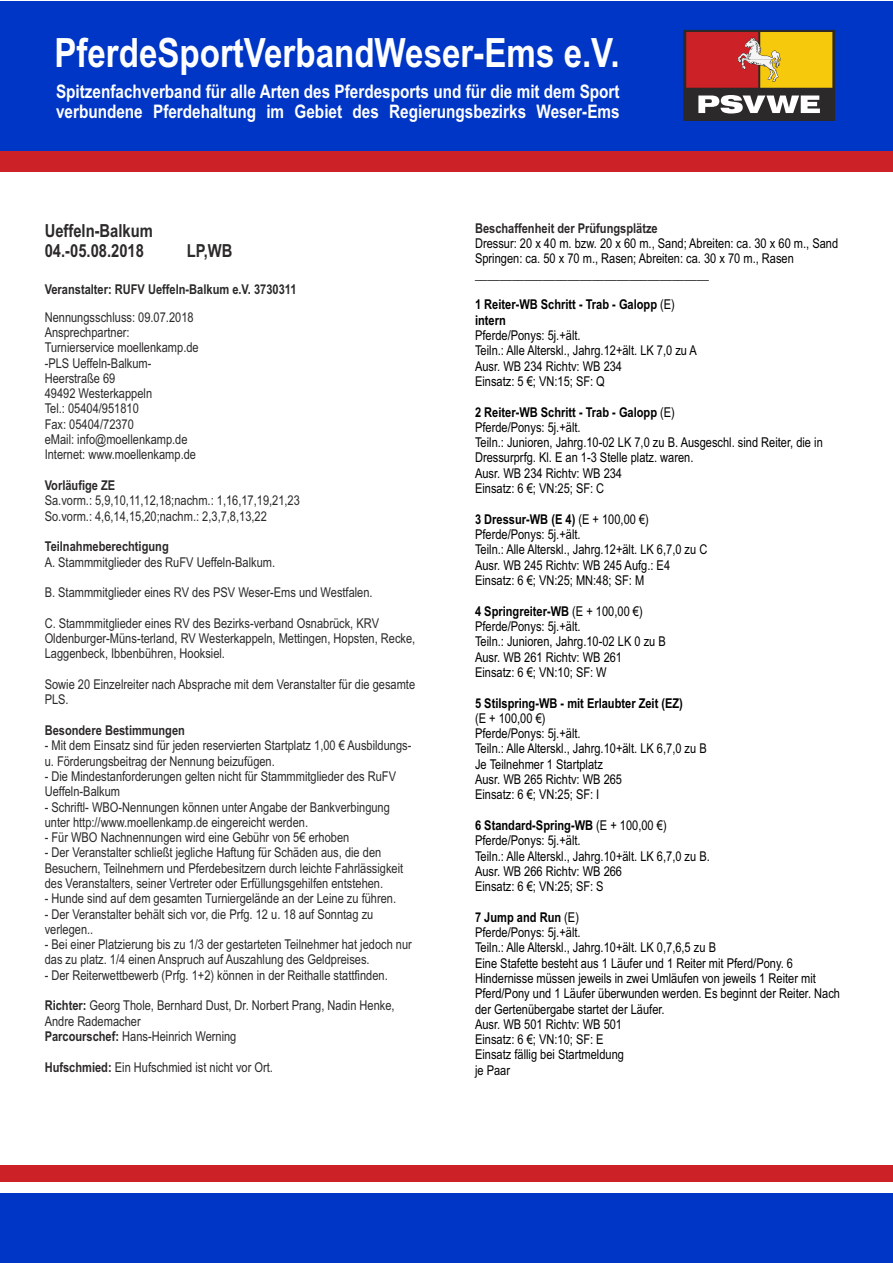
<style>
.page{position:relative;width:893px;height:1263px;background:#fff}
.page>*{position:absolute;margin:0;border:0;box-sizing:border-box;transform-origin:0 0}
.t1{font:700 40.35px "Arial Narrow";color:#fff}
.t2{font:700 18.6px/20.1px "Arial Narrow";color:#fff}
.t3{font:700 18px/20.5px "Arial Narrow";color:#2b2929}
.t4{font:13.5px/15.3px "Arial Narrow";color:#2b2929}
.t5{font:13.5px/15.3px "Arial Narrow";color:#000}
.t6{font:700 13.5px "Arial Narrow";color:#2b2929}
.t7{font:700 13.5px/15.5px "Arial Narrow";color:#000}
.s1{font-weight:700}
.s2{font-weight:400}
</style>
<div class="page">
<div style="left:0;top:1192px;width:893px;height:70px;background:#0036c5"></div>
<div style="left:0;top:1px;width:893px;height:160px;background:#0036c5"></div>
<div style="left:0;top:151px;width:893px;height:21px;background:#cc2126"></div>
<svg style="left:683px;top:30px;width:152px;height:91px;background:#a96e3d"></svg>
<div style="left:0;top:1165px;width:893px;height:16px;background:#cc2126"></div>
<h1 class="t1" style="left:54px;top:38px;width:567px">PferdeSportVerbandWeser-Ems e.V.</h1>
<h2 class="t2" style="left:56px;top:83px;width:565px">Spitzenfachverband für alle Arten des Pferdesports und für die mit dem Sport verbundene Pferdehaltung im Gebiet des Regierungsbezirks Weser-Ems</h2>
<h3 class="t3" style="left:45px;top:222px;width:110px">Ueffeln-Balkum<br>04.-05.08.2018</h3>
<h3 class="t3" style="left:187px;top:243px;width:47px">LP,WB</h3>
<p class="t6" style="left:45px;top:285px;width:253px">Veranstalter: RUFV Ueffeln-Balkum e.V. 3730311</p>
<p class="t4" style="left:45px;top:311px;width:156px">Nennungsschluss: 09.07.2018<br>Ansprechpartner:<br>Turnierservice moellenkamp.de -PLS Ueffeln-Balkum-<br>Heerstraße 69<br>49492 Westerkappeln<br>Tel.: 05404/951810<br>Fax: 05404/72370<br>eMail: info@moellenkamp.de<br>Internet: www.moellenkamp.de</p>
<p class="t6" style="left:45px;top:480px;width:72px">Vorläufige ZE</p>
<p class="t4" style="left:45px;top:494px;width:257px">Sa.vorm.: 5,9,10,11,12,18;nachm.: 1,16,17,19,21,23<br>So.vorm.: 4,6,14,15,20;nachm.: 2,3,7,8,13,22</p>
<p class="t6" style="left:45px;top:541px;width:126px">Teilnahmeberechtigung</p>
<p class="t4" style="left:45px;top:555px;width:232px">A. Stammmitglieder des RuFV Ueffeln-Balkum.</p>
<p class="t4" style="left:45px;top:586px;width:329px">B. Stammmitglieder eines RV des PSV Weser-Ems und Westfalen.</p>
<p class="t4" style="left:45px;top:617px;width:372px">C. Stammmitglieder eines RV des Bezirks-verband Osnabrück, KRV<br>Oldenburger-Müns-terland, RV Westerkappeln, Mettingen, Hopsten, Recke,<br>Laggenbeck, Ibbenbühren, Hooksiel.</p>
<p class="t4" style="left:45px;top:678px;width:372px">Sowie 20 Einzelreiter nach Absprache mit dem Veranstalter für die gesamte<br>PLS.</p>
<p class="t6" style="left:45px;top:725px;width:142px">Besondere Bestimmungen</p>
<p class="t4" style="left:45px;top:739px;width:368px">- Mit dem Einsatz sind für jeden reservierten Startplatz 1,00 € Ausbildungs&shy;u. Förderungsbeitrag der Nennung beizufügen.</p>
<p class="t4" style="left:45px;top:770px;width:353px">- Die Mindestanforderungen gelten nicht für Stammmitglieder des RuFV<br>Ueffeln-Balkum</p>
<p class="t4" style="left:45px;top:800px;width:347px">- Schriftl- WBO-Nennungen können unter Angabe der Bankverbingung unter http://www.moellenkamp.de eingereicht werden.</p>
<p class="t4" style="left:45px;top:831px;width:306px">- Für WBO Nachnennungen wird eine Gebühr von 5€ erhoben</p>
<p class="t4" style="left:45px;top:846px;width:360px">- Der Veranstalter schließt jegliche Haftung für Schäden aus, die den<br>Besuchern, Teilnehmern und Pferdebesitzern durch leichte Fahrlässigkeit des Veranstalters, seiner Vertreter oder Erfüllungsgehilfen entstehen.</p>
<p class="t4" style="left:45px;top:892px;width:353px">- Hunde sind auf dem gesamten Turniergelände an der Leine zu führen.</p>
<p class="t4" style="left:45px;top:907px;width:330px">- Der Veranstalter behält sich vor, die Prfg. 12 u. 18 auf Sonntag zu verlegen..</p>
<p class="t4" style="left:45px;top:938px;width:369px">- Bei einer Platzierung bis zu 1/3 der gestarteten Teilnehmer hat jedoch nur das zu platz. 1/4 einen Anspruch auf Auszahlung des Geldpreises.</p>
<p class="t4" style="left:45px;top:968px;width:345px">- Der Reiterwettbewerb (Prfg. 1+2) können in der Reithalle stattfinden.</p>
<p class="t4" style="left:45px;top:999px;width:351px"><span class="s1">Richter:</span> Georg Thole, Bernhard Dust, Dr. Norbert Prang, Nadin Henke,<br>Andre Rademacher<br><span class="s1">Parcourschef:</span> Hans-Heinrich Werning</p>
<p class="t4" style="left:45px;top:1061px;width:230px"><span class="s1">Hufschmied:</span> Ein Hufschmied ist nicht vor Ort.</p>
<p class="t6" style="left:475px;top:223px;width:184px">Beschaffenheit der Prüfungsplätze</p>
<p class="t5" style="left:475px;top:237px;width:365px">Dressur: 20 x 40 m. bzw. 20 x 60 m., Sand; Abreiten: ca. 30 x 60 m., Sand<br>Springen: ca. 50 x 70 m., Rasen; Abreiten: ca. 30 x 70 m., Rasen ______________________________________</p>
<p class="t7" style="left:475px;top:298px;width:201px">1 Reiter-WB Schritt - Trab - Galopp <span class="s2">(E) </span>intern</p>
<p class="t5" style="left:475px;top:329px;width:223px">Pferde/Ponys: 5j.+ält.<br>Teiln.: Alle Alterskl., Jahrg.12+ält. LK 7,0 zu A<br>Ausr. WB 234 Richtv: WB 234<br>Einsatz: 5 €; VN:15; SF: Q</p>
<p class="t5" style="left:475px;top:405px;width:349px"><span class="s1">2 Reiter-WB Schritt - Trab - Galopp</span> (E)<br>Pferde/Ponys: 5j.+ält.<br>Teiln.: Junioren, Jahrg.10-02 LK 7,0 zu B. Ausgeschl. sind Reiter, die in Dressurprfg. Kl. E an 1-3 Stelle platz. waren.<br>Ausr. WB 234 Richtv: WB 234<br>Einsatz: 6 €; VN:25; SF: C</p>
<p class="t5" style="left:475px;top:513px;width:234px"><span class="s1">3 Dressur-WB (E 4)</span> (E + 100,00 €)<br>Pferde/Ponys: 5j.+ält.<br>Teiln.: Alle Alterskl., Jahrg.12+ält. LK 6,7,0 zu C Ausr. WB 245 Richtv: WB 245 Aufg.: E4<br>Einsatz: 6 €; VN:25; MN:48; SF: M</p>
<p class="t5" style="left:475px;top:604px;width:192px"><span class="s1">4 Springreiter-WB</span> (E + 100,00 €)<br>Pferde/Ponys: 5j.+ält.<br>Teiln.: Junioren, Jahrg.10-02 LK 0 zu B<br>Ausr. WB 261 Richtv: WB 261<br>Einsatz: 6 €; VN:10; SF: W</p>
<p class="t7" style="left:475px;top:696px;width:209px">5 Stilspring-WB - mit Erlaubter Zeit (EZ)</p>
<p class="t5" style="left:475px;top:712px;width:233px">(E + 100,00 €)<br>Pferde/Ponys: 5j.+ält.<br>Teiln.: Alle Alterskl., Jahrg.10+ält. LK 6,7,0 zu B<br>Je Teilnehmer 1 Startplatz<br>Ausr. WB 265 Richtv: WB 265<br>Einsatz: 6 €; VN:25; SF: I</p>
<p class="t5" style="left:475px;top:819px;width:236px"><span class="s1">6 Standard-Spring-WB</span> (E + 100,00 €)<br>Pferde/Ponys: 5j.+ält.<br>Teiln.: Alle Alterskl., Jahrg.10+ält. LK 6,7,0 zu B.<br>Ausr. WB 266 Richtv: WB 266<br>Einsatz: 6 €; VN:25; SF: S</p>
<p class="t5" style="left:475px;top:911px;width:366px"><span class="s1">7 Jump and Run</span> (E)<br>Pferde/Ponys: 5j.+ält.<br>Teiln.: Alle Alterskl., Jahrg.10+ält. LK 0,7,6,5 zu B<br>Eine Stafette besteht aus 1 Läufer und 1 Reiter mit Pferd/Pony. 6<br>Hindernisse müssen jeweils in zwei Umläufen von jeweils 1 Reiter mit Pferd/Pony und 1 Läufer überwunden werden. Es beginnt der Reiter. Nach der Gertenübergabe startet der Läufer.<br>Ausr. WB 501 Richtv: WB 501<br>Einsatz: 6 €; VN:10; SF: E<br>Einsatz fällig bei Startmeldung<br>je Paar</p>
</div>
